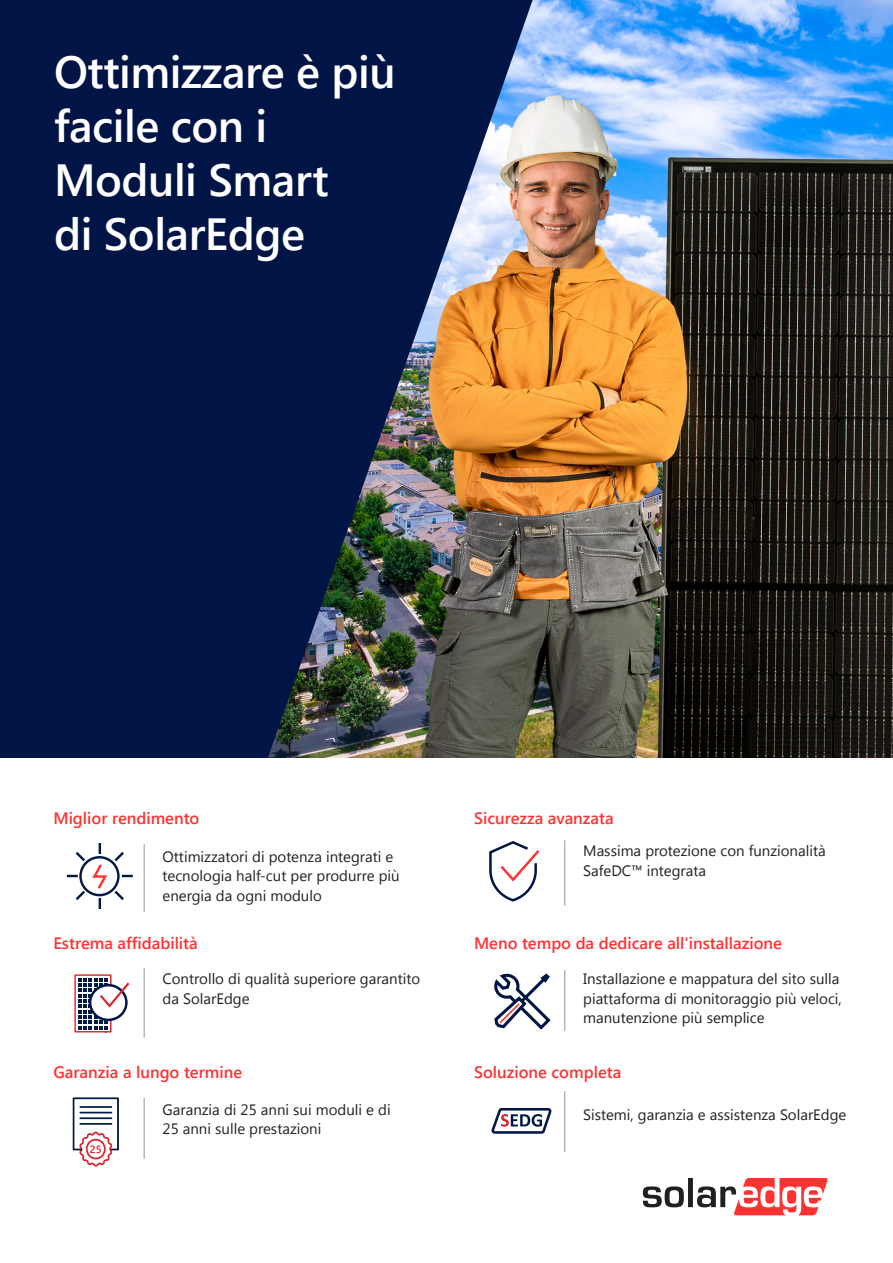
<style>
.page{position:relative;width:893px;height:1263px;background:#fff}
.page>*{position:absolute;margin:0;border:0;box-sizing:border-box;transform-origin:0 0}
.Cover_title_n{font:600 45px "Segoe UI";letter-spacing:-.01em;color:#fff}
.red_title_n{font:600 16.5px "Segoe UI";color:#ff3232}
.Body_N{font:15px/19.5px "Segoe UI";color:#231f20}
.t1{font:600 10.5px "Segoe UI";color:#dc2228}
</style>
<div class="page">
<img style="left:533px;top:0;width:360px;height:758px">
<svg style="left:643px;top:1178px;width:185px;height:37px"></svg>
<hr style="left:144px;top:844px;width:1px;height:68px;background:#939598">
<hr style="left:144px;top:1098px;width:1px;height:61px;background:#939598">
<hr style="left:144px;top:968px;width:1px;height:70px;background:#939598">
<hr style="left:564px;top:970px;width:1px;height:61px;background:#939598">
<hr style="left:564px;top:1091px;width:1px;height:61px;background:#939598">
<hr style="left:564px;top:840px;width:1px;height:66px;background:#939598">
<img style="left:0;top:0;width:533px;height:758px">
<svg style="left:66px;top:843px;width:67px;height:66px"></svg>
<svg style="left:491px;top:1108px;width:61px;height:26px"></svg>
<svg style="left:74px;top:974px;width:56px;height:58px"></svg>
<svg style="left:494px;top:973px;width:57px;height:57px"></svg>
<svg style="left:73px;top:1097px;width:46px;height:69px"></svg>
<hr style="left:79px;top:1106px;width:33px;height:2px;background:#001945">
<hr style="left:79px;top:1112px;width:33px;height:1px;background:#001945">
<hr style="left:79px;top:1117px;width:33px;height:2px;background:#001945">
<hr style="left:79px;top:1123px;width:33px;height:2px;background:#001945">
<svg style="left:489px;top:841px;width:51px;height:61px"></svg>
<p class="Cover_title_n" style="left:54px;top:35px;width:343px">Ottimizzare è più</p>
<p class="Cover_title_n" style="left:54px;top:89px;width:215px">facile con i</p>
<p class="Cover_title_n" style="left:54px;top:143px;width:276px">Moduli Smart</p>
<p class="Cover_title_n" style="left:54px;top:197px;width:252px">di SolarEdge</p>
<p class="red_title_n" style="left:53px;top:805px;width:147px">Miglior rendimento</p>
<p class="red_title_n" style="left:474px;top:805px;width:141px">Sicurezza avanzata</p>
<p class="Body_N" style="left:163px;top:846px;width:239px">Ottimizzatori di potenza integrati e tecnologia half-cut per produrre più energia da ogni modulo</p>
<p class="Body_N" style="left:583px;top:840px;width:244px">Massima protezione con funzionalità<br>SafeDC™ integrata</p>
<p class="red_title_n" style="left:53px;top:929px;width:146px">Estrema affidabilità</p>
<p class="red_title_n" style="left:474px;top:929px;width:309px">Meno tempo da dedicare all'installazione</p>
<p class="Body_N" style="left:163px;top:969px;width:259px">Controllo di qualità superiore garantito da SolarEdge</p>
<p class="Body_N" style="left:583px;top:969px;width:260px">Installazione e mappatura del sito sulla piattaforma di monitoraggio più veloci, manutenzione più semplice</p>
<p class="red_title_n" style="left:53px;top:1059px;width:190px">Garanzia a lungo termine</p>
<p class="red_title_n" style="left:474px;top:1059px;width:149px">Soluzione completa</p>
<p class="Body_N" style="left:163px;top:1099px;width:230px">Garanzia di 25 anni sui moduli e di<br>25 anni sulle prestazioni</p>
<p class="Body_N" style="left:583px;top:1104px;width:265px">Sistemi, garanzia e assistenza SolarEdge</p>
<p class="t1" style="left:90px;top:1140px;width:13px">25</p>
</div>
